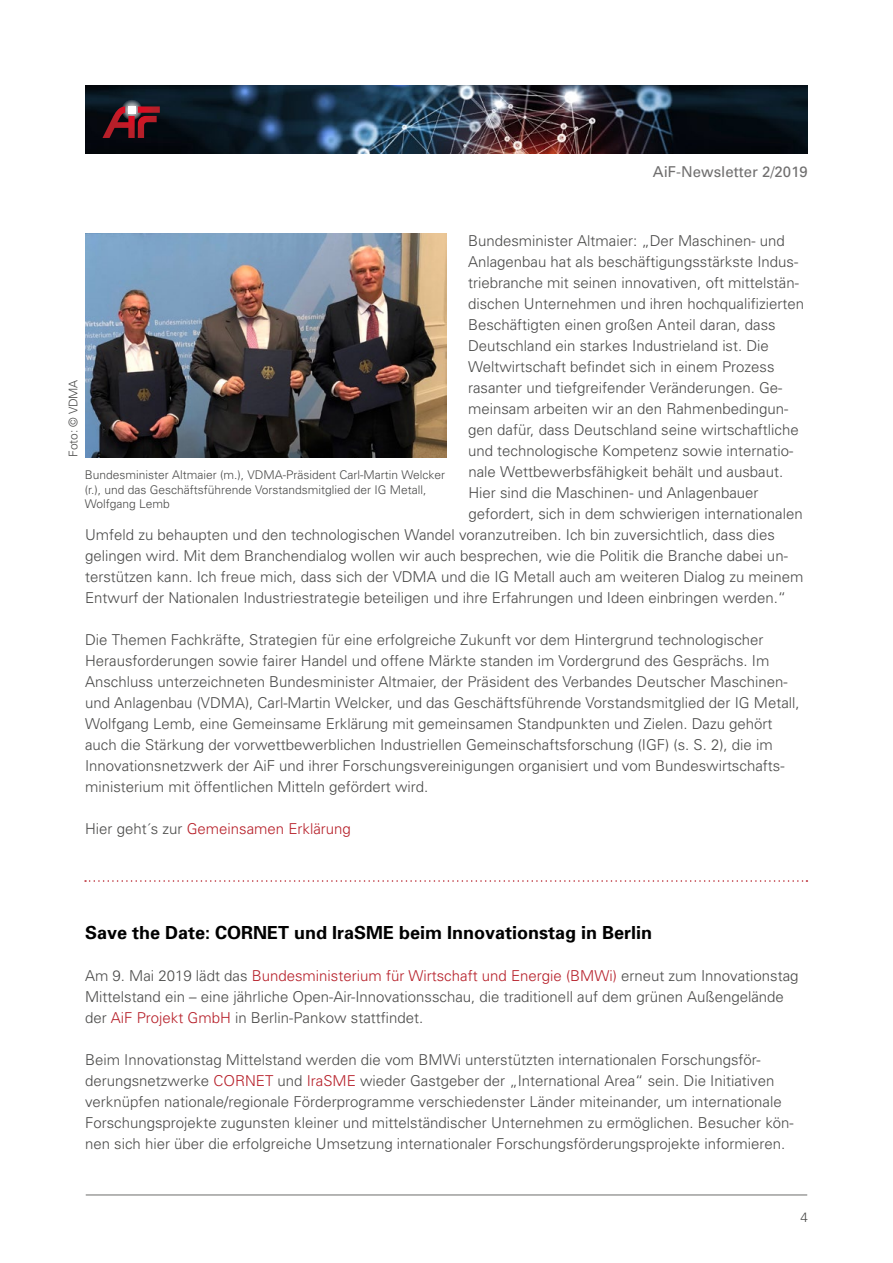
<style>
.page{position:relative;width:893px;height:1263px;background:#fff}
.page>*{position:absolute;margin:0;border:0;box-sizing:border-box;transform-origin:0 0}
.t1{font:700 18px "Univers";color:#000}
.t2{font:300 15px/21px "Univers";color:#4a4a49}
.t3{font:300 15px "Univers";color:#b61f29}
.Einf__Abs{font:15px "Univers";color:#706f6f}
.Einf__Abs-2{font:300 13.5px "Univers";color:#4a4a49}
.Einf__Abs-3{font:300 12px/14.4px "Univers";color:#4a4a49}
.s1{color:#4a4a49}
.s2{color:#b61f29}
</style>
<div class="page">
<img style="left:85px;top:85px;width:723px;height:68px">
<svg style="left:121px;top:99px;width:21px;height:21px"></svg>
<svg style="left:102px;top:106px;width:58px;height:32px;background:#622028"></svg>
<hr style="left:86px;top:1194px;width:721px;height:1px;background:#9d9d9c">
<svg style="left:85px;top:880px;width:722px;height:2px"></svg>
<img style="left:85px;top:234px;width:362px;height:224px">
<p class="Einf__Abs" style="left:653px;top:163px;width:157px">AiF-Newsletter 2/2019</p>
<p class="t2" style="left:468px;top:230px;width:318px">Bundesminister Altmaier: „Der Maschinen- und</p>
<p class="t2" style="left:468px;top:251px;width:332px">Anlagenbau hat als beschäftigungsstärkste Indus-</p>
<p class="t2" style="left:468px;top:272px;width:332px">triebranche mit seinen innovativen, oft mittelstän-</p>
<p class="t2" style="left:468px;top:293px;width:337px">dischen Unternehmen und ihren hochqualifizierten</p>
<p class="t2" style="left:468px;top:314px;width:309px">Beschäftigten einen großen Anteil daran, dass</p>
<p class="t2" style="left:468px;top:335px;width:302px">Deutschland ein starkes Industrieland ist. Die</p>
<p class="t2" style="left:468px;top:356px;width:308px">Weltwirtschaft befindet sich in einem Prozess</p>
<p class="t2" style="left:468px;top:377px;width:316px">rasanter und tiefgreifender Veränderungen. Ge-</p>
<p class="t2" style="left:468px;top:398px;width:322px">meinsam arbeiten wir an den Rahmenbedingun-</p>
<p class="t2" style="left:468px;top:419px;width:332px">gen dafür, dass Deutschland seine wirtschaftliche</p>
<p class="t2" style="left:468px;top:440px;width:327px">und technologische Kompetenz sowie internatio-</p>
<p class="t2" style="left:468px;top:461px;width:316px">nale Wettbewerbsfähigkeit behält und ausbaut.</p>
<p class="t2" style="left:468px;top:482px;width:292px">Hier sind die Maschinen- und Anlagenbauer</p>
<p class="t2" style="left:468px;top:503px;width:336px">gefordert, sich in dem schwierigen internationalen</p>
<p class="t2" style="left:85px;top:524px;width:691px">Umfeld zu behaupten und den technologischen Wandel voranzutreiben. Ich bin zuversichtlich, dass dies</p>
<p class="t2" style="left:85px;top:545px;width:704px">gelingen wird. Mit dem Branchendialog wollen wir auch besprechen, wie die Politik die Branche dabei un-</p>
<p class="t2" style="left:85px;top:566px;width:720px">terstützen kann. Ich freue mich, dass sich der VDMA und die IG Metall auch am weiteren Dialog zu meinem</p>
<p class="t2" style="left:85px;top:587px;width:703px">Entwurf der Nationalen Industriestrategie beteiligen und ihre Erfahrungen und Ideen einbringen werden.“</p>
<p class="t2" style="left:85px;top:629px;width:716px">Die Themen Fachkräfte, Strategien für eine erfolgreiche Zukunft vor dem Hintergrund technologischer Herausforderungen sowie fairer Handel und offene Märkte standen im Vordergrund des Gesprächs. Im Anschluss unterzeichneten Bundesminister Altmaier, der Präsident des Verbandes Deutscher Maschinen&shy;und Anlagenbau (VDMA), Carl-Martin Welcker, und das Geschäftsführende Vorstandsmitglied der IG Metall, Wolfgang Lemb, eine Gemeinsame Erklärung mit gemeinsamen Standpunkten und Zielen. Dazu gehört auch die Stärkung der vorwettbewerblichen Industriellen Gemeinschaftsforschung (IGF) (s. S. 2), die im Innovationsnetzwerk der AiF und ihrer Forschungsvereinigungen organisiert und vom Bundeswirtschafts&shy;ministerium mit öffentlichen Mitteln gefördert wird.</p>
<p class="t3" style="left:85px;top:819px;width:267px"><span class="s1">Hier geht´s zur</span> Gemeinsamen Erklärung</p>
<p class="Einf__Abs-3" style="left:66px;top:457px;width:78px;rotate:-90deg">Foto: © VDMA</p>
<p class="Einf__Abs-3" style="left:85px;top:468px;width:362px">Bundesminister Altmaier (m.), VDMA-Präsident Carl-Martin Welcker (r.), und das Geschäftsführende Vorstandsmitglied der IG Metall,<br>Wolfgang Lemb</p>
<p class="t1" style="left:85px;top:922px;width:569px">Save the Date: CORNET und IraSME beim Innovationstag in Berlin</p>
<p class="t2" style="left:85px;top:965px;width:715px">Am 9. Mai 2019 lädt das <span class="s2">Bundesministerium für Wirtschaft und Energie (BMWi)</span> erneut zum Innovationstag<br>Mittelstand ein – eine jährliche Open-Air-Innovationsschau, die traditionell auf dem grünen Außengelände der <span class="s2">AiF Projekt GmbH</span> in Berlin-Pankow stattfindet.</p>
<p class="t2" style="left:85px;top:1049px;width:710px">Beim Innovationstag Mittelstand werden die vom BMWi unterstützten internationalen Forschungsför&shy;derungsnetzwerke <span class="s2">CORNET</span> und <span class="s2">IraSME</span> wieder Gastgeber der „International Area“ sein. Die Initiativen verknüpfen nationale/regionale Förderprogramme verschiedenster Länder miteinander, um internationale Forschungsprojekte zugunsten kleiner und mittelständischer Unternehmen zu ermöglichen. Besucher kön&shy;nen sich hier über die erfolgreiche Umsetzung internationaler Forschungsförderungsprojekte informieren.</p>
<p class="Einf__Abs-2" style="left:800px;top:1209px;width:9px">4</p>
</div>
